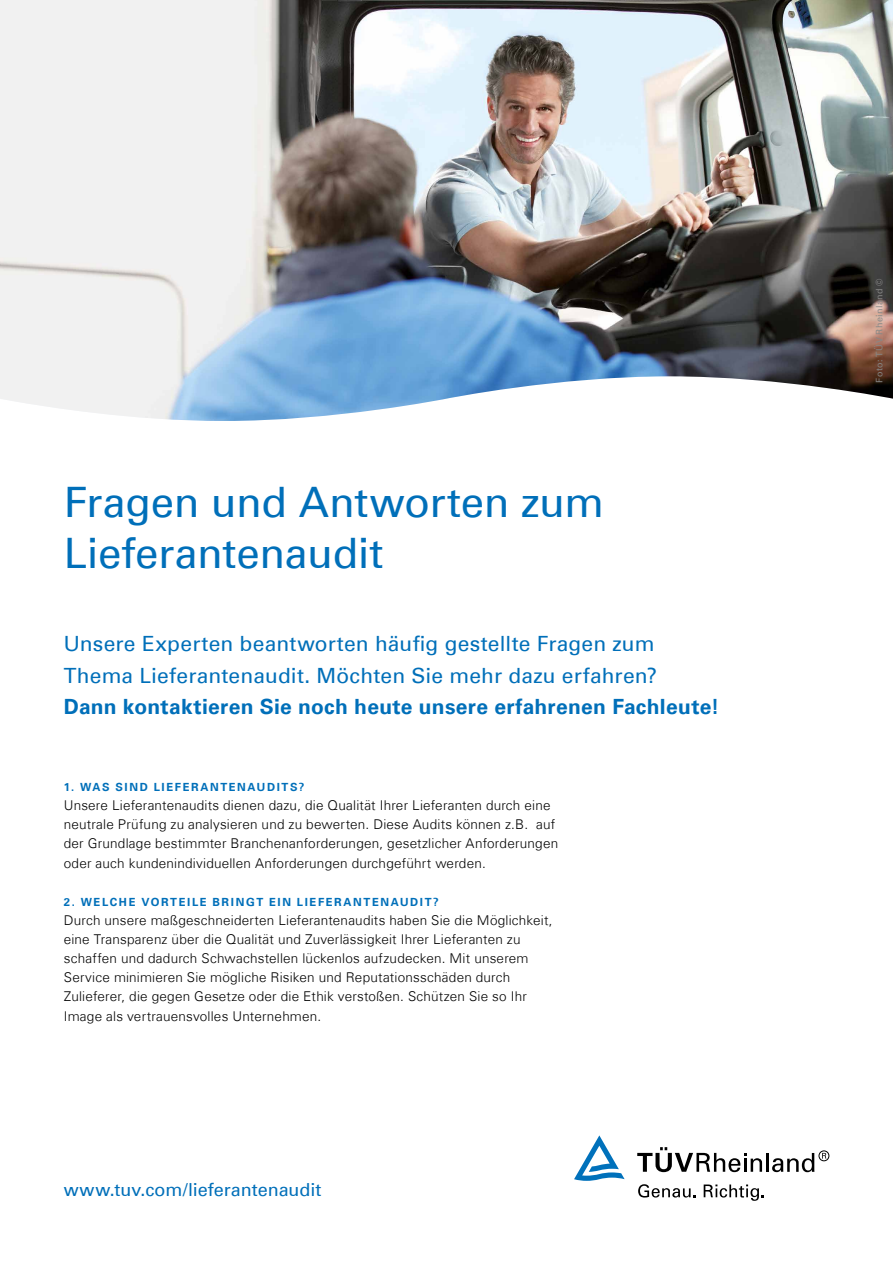
<style>
.page{position:relative;width:893px;height:1263px;background:#fff}
.page>*{position:absolute;margin:0;border:0;box-sizing:border-box;transform-origin:0 0}
.t1{font:42px/51px "Univers Com 55 Roman";letter-spacing:-.005em;color:#006fb9}
.t2{font:21px/32px "Univers Com 55 Roman";letter-spacing:.01em;color:#006fb9}
.t3{font:700 21px "Univers Com 65";letter-spacing:.015em;color:#006fb9}
.t4{font:18px "Univers Com 55 Roman";color:#006fb9}
.t5{font:300 13.5px/19.2px "Univers Com 45";letter-spacing:.015em;color:#000}
.t6{font:700 11.25px "Univers Com 65";letter-spacing:.145em;color:#006fb9}
.t7{font:9px "Univers Com 55 Roman";letter-spacing:.045em;color:#878786}
</style>
<div class="page">
<svg style="left:638px;top:1184px;width:58px;height:13px"></svg>
<svg style="left:704px;top:1184px;width:60px;height:17px"></svg>
<svg style="left:637px;top:1147px;width:125px;height:25px"></svg>
<hr style="left:766px;top:1153px;width:3px;height:19px;background:#000">
<svg style="left:772px;top:1153px;width:42px;height:19px"></svg>
<div style="left:819px;top:1150px;width:10px;height:11px;border:1px solid #000;border-radius:50%"></div>
<svg style="left:822px;top:1153px;width:4px;height:5px"></svg>
<svg style="left:574px;top:1135px;width:51px;height:46px"></svg>
<img style="left:0;top:0;width:893px;height:421px">
<h1 class="t1" style="left:64px;top:476px;width:542px">Fragen und Antworten zum<br>Lieferantenaudit</h1>
<h2 class="t2" style="left:64px;top:627px;width:595px">Unsere Experten beantworten häufig gestellte Fragen zum<br>Thema Lieferantenaudit. Möchten Sie mehr dazu erfahren?</h2>
<h2 class="t3" style="left:64px;top:694px;width:657px">Dann kontaktieren Sie noch heute unsere erfahrenen Fachleute!</h2>
<p class="t6" style="left:64px;top:780px;width:242px">1. WAS SIND LIEFERANTENAUDITS?</p>
<p class="t5" style="left:64px;top:796px;width:496px">Unsere Lieferantenaudits dienen dazu, die Qualität Ihrer Lieferanten durch eine neutrale Prüfung zu analysieren und zu bewerten. Diese Audits können z.B. auf der Grundlage bestimmter Branchenanforderungen, gesetzlicher Anforderungen oder auch kundenindividuellen Anforderungen durchgeführt werden.</p>
<p class="t6" style="left:64px;top:895px;width:377px">2. WELCHE VORTEILE BRINGT EIN LIEFERANTENAUDIT?</p>
<p class="t5" style="left:64px;top:910px;width:490px">Durch unsere maßgeschneiderten Lieferantenaudits haben Sie die Möglichkeit, eine Transparenz über die Qualität und Zuverlässigkeit Ihrer Lieferanten zu schaffen und dadurch Schwachstellen lückenlos aufzudecken. Mit unserem Service minimieren Sie mögliche Risiken und Reputationsschäden durch Zulieferer, die gegen Gesetze oder die Ethik verstoßen. Schützen Sie so Ihr Image als vertrauensvolles Unternehmen.</p>
<h3 class="t4" style="left:64px;top:1178px;width:259px">www.tuv.com/lieferantenaudit</h3>
<p class="t7" style="left:874px;top:383px;width:106px;rotate:-90deg">Foto: TÜV Rheinland ©</p>
</div>
